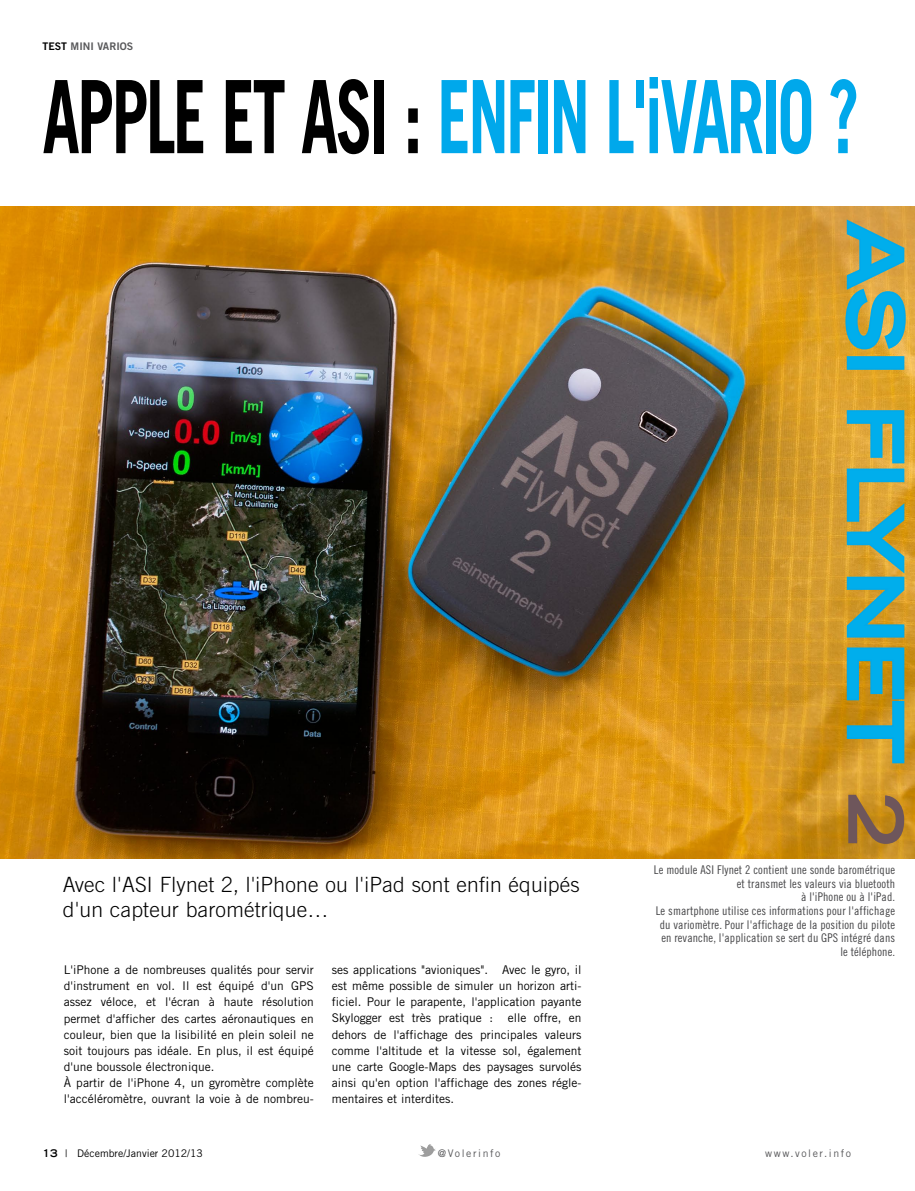
<style>
.page{position:relative;width:915px;height:1191px;background:#fff}
.page>*{position:absolute;margin:0;border:0;box-sizing:border-box;transform-origin:0 0}
.t1{font:700 101.25px "Trade Gothic LT Std";letter-spacing:-.04em;color:#00a8eb;scale:.66 1}
.t2{font:700 expanded 75px "Trade Gothic LT Std";color:#00aeec}
.t3{font:300 21px/25.5px "Trade Gothic LT Std";letter-spacing:.01em;color:#000}
.t4{font:12px/16.2px "Trade Gothic LT Std";color:#000}
.t5{font:12px/13.5px "Trade Gothic LT Std Cn 18";letter-spacing:.01em;color:#464648;text-align:right}
.t6{font:10.5px "Trade Gothic LT Std";color:#000}
.t7{font:10.5px "Trade Gothic LT Std";letter-spacing:.15em;color:#58585a}
.t8{font:10.5px "Trade Gothic LT Std Bd 2";color:#58585a}
.s1{color:#000}
.s2{color:#6e565b}
.s3{font-weight:700;font-stretch:expanded}
</style>
<div class="page">
<img style="left:418px;top:1144px;width:18px;height:12px">
<img style="left:0;top:206px;width:914px;height:652px">
<svg style="left:843px;top:218px;width:63px;height:133px"></svg>
<div style="left:846px;top:356px;width:58px;height:14px;border:3px solid #00aaeb"></div>
<svg style="left:845px;top:409px;width:60px;height:230px"></svg>
<svg style="left:845px;top:646px;width:60px;height:119px"></svg>
<p class="t8" style="left:43px;top:40px;width:92px"><span class="s1">TEST</span> MINI VARIOS</p>
<h1 class="t1" style="left:43px;top:55px;width:1238px"><span class="s1">APPLE ET ASI :</span> ENFI N L'IVARIO ?</h1>
<h3 class="t3" style="left:63px;top:871px;width:518px">Avec l'ASI Flynet 2, l'iPhone ou l'iPad sont enfin équipés d'un capteur barométrique…</h3>
<p class="t4" style="left:64px;top:961px;width:251px">L'iPhone a de nombreuses qualités pour servir d'instrument en vol. Il est équipé d'un GPS assez véloce, et l'écran à haute résolution permet d'afficher des cartes aéronautiques en couleur, bien que la lisibilité en plein soleil ne soit toujours pas idéale. En plus, il est équipé d'une boussole électronique.<br>À partir de l'iPhone 4, un gyromètre complète l'accéléromètre, ouvrant la voie à de nombreu-</p>
<p class="t4" style="left:331px;top:961px;width:251px;text-align:justify">ses applications "avioniques". Avec le gyro, il est même possible de simuler un horizon arti&shy;ficiel. Pour le parapente, l'application payante Skylogger est très pratique : elle offre, en dehors de l'affichage des principales valeurs comme l'altitude et la vitesse sol, également une carte Google-Maps des paysages survolés ainsi qu'en option l'affichage des zones régle&shy;mentaires et interdites.</p>
<h2 class="t2" style="left:924px;top:221px;width:627px;rotate:90deg">Asi Flynet <span class="s2">2</span></h2>
<p class="t5" style="left:653px;top:863px;width:242px">Le module ASI Flynet 2 contient une sonde barométrique et transmet les valeurs via bluetooth<br>à l'iPhone ou à l'iPad.<br>Le smartphone utilise ces informations pour l'affichage du variomètre. Pour l'affichage de la position du pilote en revanche, l'application se sert du GPS intégré dans le téléphone.</p>
<p class="t6" style="left:43px;top:1146px;width:162px"><span class="s3">13</span> | Décembre/Janvier 2012/13</p>
<p class="t7" style="left:438px;top:1147px;width:64px">@Volerinfo</p>
<p class="t7" style="left:765px;top:1146px;width:87px">www.voler.info</p>
</div>
